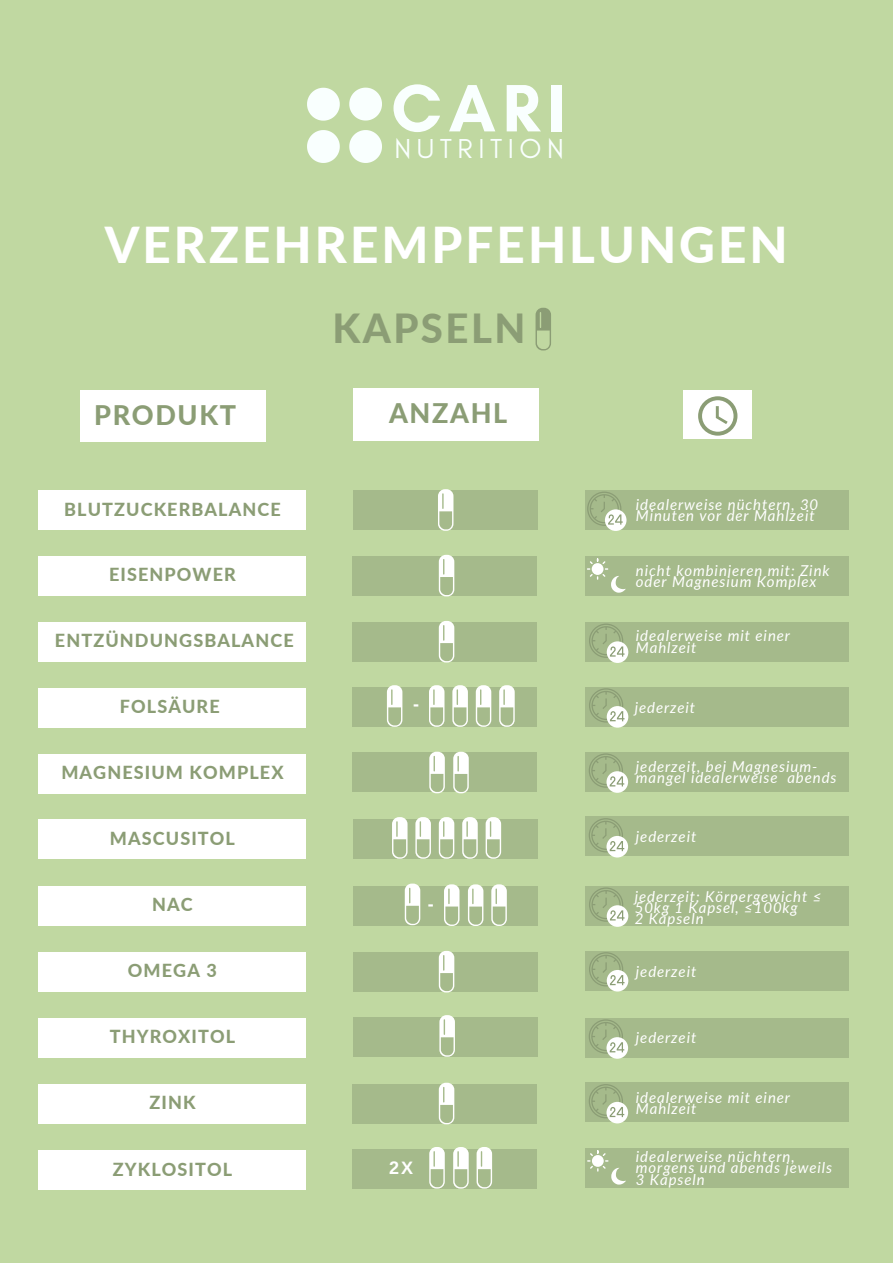
<style>
.page{position:relative;width:893px;height:1264px;background:#fff}
.page>*{position:absolute;margin:0;border:0;box-sizing:border-box;transform-origin:0 0}
.t1{font:700 68.1px "Glacial Indifference";color:#f9fffe}
.t2{font:800 49.5px "Lato";letter-spacing:.06em;color:#fff}
.t3{font:800 40.05px "Lato";letter-spacing:.06em;color:#8b9d75}
.t4{font:27.9px "Glacial Indifference";letter-spacing:.2em;color:#f9fffe}
.t5{font:800 27px "Lato";letter-spacing:.06em;color:#8b9d75}
.t6{font:800 18px "Lato";letter-spacing:.06em;color:#8b9d75}
.t7{font:700 18px "Arimo";color:#fff}
.t8{font:italic 15px/11.2px "Lato";letter-spacing:.06em;color:#fff}
</style>
<div class="page">
<div style="left:0;top:0;width:892px;height:1262px;background:#c0d8a1"></div>
<div style="left:80px;top:390px;width:185px;height:52px;background:#fff"></div>
<div style="left:38px;top:490px;width:267px;height:39px;background:#fff"></div>
<svg style="left:307px;top:88px;width:33px;height:33px"></svg>
<svg style="left:307px;top:130px;width:33px;height:33px"></svg>
<svg style="left:349px;top:88px;width:33px;height:32px"></svg>
<svg style="left:349px;top:130px;width:33px;height:33px"></svg>
<div style="left:38px;top:556px;width:267px;height:39px;background:#fff"></div>
<div style="left:38px;top:622px;width:267px;height:39px;background:#fff"></div>
<div style="left:38px;top:688px;width:267px;height:39px;background:#fff"></div>
<div style="left:38px;top:754px;width:267px;height:39px;background:#fff"></div>
<div style="left:38px;top:820px;width:267px;height:39px;background:#fff"></div>
<div style="left:38px;top:886px;width:267px;height:39px;background:#fff"></div>
<div style="left:38px;top:952px;width:267px;height:39px;background:#fff"></div>
<div style="left:38px;top:1018px;width:267px;height:39px;background:#fff"></div>
<div style="left:353px;top:389px;width:186px;height:51px;background:#fff"></div>
<div style="left:353px;top:490px;width:185px;height:39px;background:#a5ba8b"></div>
<svg style="left:438px;top:489px;width:15px;height:42px"></svg>
<div style="left:38px;top:1084px;width:267px;height:39px;background:#fff"></div>
<div style="left:38px;top:1150px;width:267px;height:39px;background:#fff"></div>
<div style="left:352px;top:556px;width:184px;height:39px;background:#a5ba8b"></div>
<svg style="left:439px;top:555px;width:15px;height:41px"></svg>
<div style="left:352px;top:622px;width:184px;height:39px;background:#a5ba8b"></div>
<svg style="left:439px;top:621px;width:15px;height:41px"></svg>
<div style="left:352px;top:753px;width:184px;height:39px;background:#a5ba8b"></div>
<svg style="left:429px;top:751px;width:16px;height:42px"></svg>
<svg style="left:453px;top:751px;width:15px;height:42px"></svg>
<div style="left:353px;top:819px;width:185px;height:39px;background:#a5ba8b"></div>
<svg style="left:392px;top:817px;width:15px;height:41px"></svg>
<svg style="left:415px;top:817px;width:16px;height:41px"></svg>
<svg style="left:439px;top:817px;width:15px;height:41px"></svg>
<svg style="left:462px;top:817px;width:15px;height:41px"></svg>
<svg style="left:485px;top:817px;width:16px;height:41px"></svg>
<div style="left:353px;top:952px;width:184px;height:39px;background:#a5ba8b"></div>
<svg style="left:439px;top:950px;width:15px;height:42px"></svg>
<div style="left:353px;top:1017px;width:184px;height:39px;background:#a5ba8b"></div>
<svg style="left:439px;top:1015px;width:16px;height:41px"></svg>
<div style="left:352px;top:1084px;width:184px;height:39px;background:#a5ba8b"></div>
<svg style="left:439px;top:1082px;width:15px;height:42px"></svg>
<div style="left:352px;top:1149px;width:184px;height:39px;background:#a5ba8b"></div>
<svg style="left:429px;top:1147px;width:16px;height:41px"></svg>
<svg style="left:453px;top:1147px;width:15px;height:41px"></svg>
<svg style="left:476px;top:1147px;width:16px;height:41px"></svg>
<div style="left:352px;top:687px;width:184px;height:39px;background:#a5ba8b"></div>
<svg style="left:387px;top:685px;width:15px;height:41px"></svg>
<div style="left:353px;top:886px;width:184px;height:39px;background:#a5ba8b"></div>
<svg style="left:405px;top:883px;width:15px;height:42px"></svg>
<svg style="left:444px;top:884px;width:15px;height:42px"></svg>
<svg style="left:468px;top:884px;width:15px;height:42px"></svg>
<svg style="left:491px;top:884px;width:16px;height:42px"></svg>
<svg style="left:429px;top:685px;width:15px;height:41px"></svg>
<svg style="left:452px;top:685px;width:16px;height:41px"></svg>
<svg style="left:476px;top:685px;width:15px;height:41px"></svg>
<svg style="left:499px;top:685px;width:15px;height:41px"></svg>
<svg style="left:535px;top:308px;width:16px;height:42px"></svg>
<div style="left:682px;top:390px;width:69px;height:49px;background:#fff"></div>
<div style="left:585px;top:490px;width:264px;height:39px;background:#a5ba8b"></div>
<svg style="left:698px;top:396px;width:39px;height:39px"></svg>
<div style="left:605px;top:509px;width:21px;height:22px;background:#fff;border-radius:50%"></div>
<svg style="left:587px;top:491px;width:35px;height:35px"></svg>
<div style="left:585px;top:622px;width:264px;height:39px;background:#a5ba8b"></div>
<div style="left:606px;top:641px;width:22px;height:22px;background:#fff;border-radius:50%"></div>
<svg style="left:589px;top:623px;width:35px;height:35px"></svg>
<div style="left:585px;top:687px;width:264px;height:39px;background:#a5ba8b"></div>
<div style="left:606px;top:706px;width:22px;height:21px;background:#fff;border-radius:50%"></div>
<svg style="left:589px;top:688px;width:35px;height:34px"></svg>
<div style="left:585px;top:752px;width:263px;height:39px;background:#a5ba8b"></div>
<div style="left:606px;top:771px;width:22px;height:21px;background:#fff;border-radius:50%"></div>
<svg style="left:589px;top:753px;width:35px;height:34px"></svg>
<div style="left:585px;top:817px;width:263px;height:39px;background:#a5ba8b"></div>
<div style="left:606px;top:836px;width:22px;height:21px;background:#fff;border-radius:50%"></div>
<svg style="left:589px;top:818px;width:35px;height:34px"></svg>
<div style="left:585px;top:886px;width:264px;height:39px;background:#a5ba8b"></div>
<div style="left:606px;top:905px;width:22px;height:21px;background:#fff;border-radius:50%"></div>
<svg style="left:589px;top:887px;width:35px;height:34px"></svg>
<div style="left:585px;top:950px;width:264px;height:40px;background:#a5ba8b"></div>
<div style="left:606px;top:969px;width:22px;height:22px;background:#fff;border-radius:50%"></div>
<svg style="left:589px;top:952px;width:35px;height:34px"></svg>
<div style="left:585px;top:1018px;width:263px;height:39px;background:#a5ba8b"></div>
<div style="left:606px;top:1037px;width:22px;height:21px;background:#fff;border-radius:50%"></div>
<svg style="left:589px;top:1019px;width:35px;height:34px"></svg>
<div style="left:585px;top:1082px;width:263px;height:39px;background:#a5ba8b"></div>
<div style="left:606px;top:1101px;width:22px;height:22px;background:#fff;border-radius:50%"></div>
<svg style="left:589px;top:1084px;width:35px;height:34px"></svg>
<div style="left:585px;top:1148px;width:264px;height:39px;background:#a5ba8b"></div>
<svg style="left:587px;top:1150px;width:38px;height:34px"></svg>
<div style="left:585px;top:556px;width:263px;height:39px;background:#a5ba8b"></div>
<svg style="left:587px;top:558px;width:38px;height:34px"></svg>
<h1 class="t1" style="left:391px;top:67px;width:176px">CARI</h1>
<h3 class="t4" style="left:394px;top:132px;width:171px">NUTRITION</h3>
<h2 class="t2" style="left:105px;top:214px;width:684px">VERZEHREMPFEHLUNGEN</h2>
<h3 class="t5" style="left:94px;top:399px;width:143px">PRODUKT</h3>
<p class="t6" style="left:64px;top:498px;width:218px">BLUTZUCKERBALANCE</p>
<p class="t6" style="left:109px;top:563px;width:128px">EISENPOWER</p>
<p class="t6" style="left:55px;top:629px;width:240px">ENTZÜNDUNGSBALANCE</p>
<p class="t6" style="left:120px;top:695px;width:101px">FOLSÄURE</p>
<p class="t6" style="left:61px;top:761px;width:224px">MAGNESIUM KOMPLEX</p>
<p class="t6" style="left:110px;top:827px;width:126px">MASCUSITOL</p>
<p class="t6" style="left:152px;top:893px;width:42px">NAC</p>
<p class="t6" style="left:128px;top:959px;width:90px">OMEGA 3</p>
<p class="t6" style="left:110px;top:1025px;width:127px">THYROXITOL</p>
<p class="t6" style="left:149px;top:1091px;width:48px">ZINK</p>
<h3 class="t3" style="left:332px;top:304px;width:194px">KAPSELN</h3>
<h3 class="t5" style="left:389px;top:396px;width:120px">ANZAHL</h3>
<p class="t7" style="left:413px;top:694px;width:7px">-</p>
<p class="t7" style="left:428px;top:893px;width:7px">-</p>
<p class="t6" style="left:113px;top:1157px;width:121px">ZYKLOSITOL</p>
<p class="t7" style="left:389px;top:1157px;width:25px">2X</p>
<p class="t8" style="left:636px;top:498px;width:184px">idealerweise nüchtern, 30<br>Minuten vor der Mahlzeit</p>
<p class="t8" style="left:636px;top:564px;width:195px">nicht kombinieren mit: Zink oder Magnesium Komplex</p>
<p class="t8" style="left:636px;top:630px;width:156px">idealerweise mit einer<br>Mahlzeit</p>
<p class="t8" style="left:634px;top:701px;width:62px">jederzeit</p>
<p class="t8" style="left:636px;top:760px;width:202px">jederzeit, bei Magnesium&shy;mangel idealerweise abends</p>
<p class="t8" style="left:636px;top:830px;width:62px">jederzeit</p>
<p class="t8" style="left:634px;top:890px;width:188px">jederzeit: Körpergewicht ≤<br>50kg 1 Kapsel, ≤100kg<br>2 Kapseln</p>
<p class="t8" style="left:636px;top:965px;width:62px">jederzeit</p>
<p class="t8" style="left:636px;top:1031px;width:62px">jederzeit</p>
<p class="t8" style="left:636px;top:1091px;width:156px">idealerweise mit einer<br>Mahlzeit</p>
<p class="t8" style="left:636px;top:1150px;width:198px">idealerweise nüchtern, morgens und abends jeweils<br>3 Kapseln</p>
</div>
